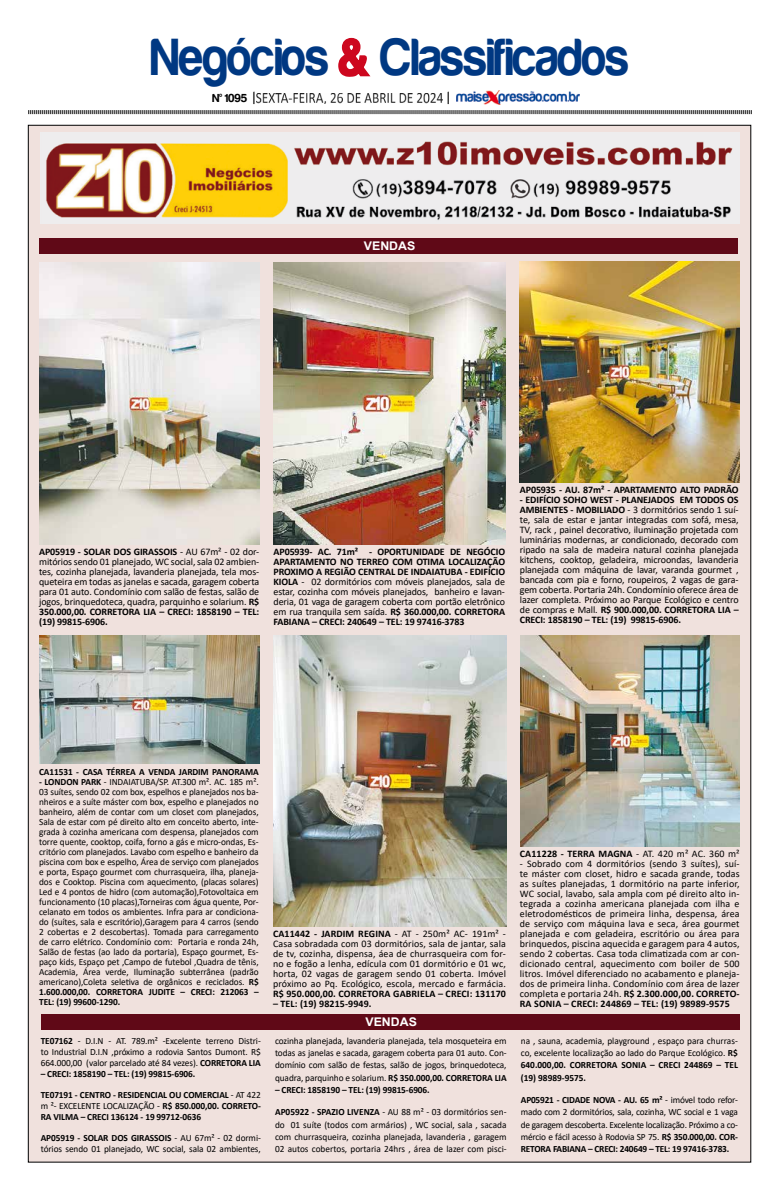
<style>
.page{position:relative;width:780px;height:1191px;background:#fff}
.page>*{position:absolute;margin:0;border:0;box-sizing:border-box;transform-origin:0 0}
.t1{font:54px "Harabara";color:#003882;scale:.9 1}
.t2{font:12px "Harabara";letter-spacing:.02em;color:#000}
.t3{font:700 11.9px "Arial";color:#fff;scale:1.04 1}
.t4{font:10px/10px "Calibri";letter-spacing:-.01em;color:#000;text-align:justify}
.t5{font:700 10px/10px "Calibri";letter-spacing:-.01em;color:#000;text-align:justify}
.t6{font:700 10px "Calibri";letter-spacing:.01em;color:#000}
.t7{font:9.5px/10px "Calibri";letter-spacing:-.01em;color:#000;text-align:justify}
.t8{font:700 9.5px/11.1px "Calibri";letter-spacing:-.01em;color:#000;text-align:justify}
.s1{color:#cd071e}
.s2{font-weight:700}
.s3{font-weight:400}
</style>
<div class="page">
<svg style="left:28px;top:110px;width:724px;height:5px;background:#989898"></svg>
<img style="left:456px;top:91px;width:123px;height:13px">
<img style="left:256px;top:94px;width:186px;height:10px">
<div style="left:28px;top:125px;width:723px;height:1037px;background:#f0e1dd;border:1px solid #000"></div>
<img style="left:41px;top:132px;width:698px;height:92px">
<div style="left:41px;top:1013px;width:698px;height:16px;background:#600917"></div>
<img style="left:39px;top:635px;width:220px;height:129px">
<img style="left:274px;top:262px;width:231px;height:282px">
<img style="left:519px;top:262px;width:220px;height:221px">
<img style="left:520px;top:635px;width:219px;height:211px">
<img style="left:274px;top:635px;width:232px;height:291px">
<img style="left:39px;top:263px;width:220px;height:281px">
<div style="left:39px;top:238px;width:699px;height:16px;background:#600917"></div>
<h1 class="t1" style="left:151px;top:29px;width:532px">Negócios <span class="s1">&amp;</span> Classificados</h1>
<p class="t2" style="left:212px;top:92px;width:44px">Nº 1095 |</p>
<p class="t2" style="left:448px;top:91px;width:3px">|</p>
<p class="t3" style="left:364px;top:238px;width:51px">VENDAS</p>
<p class="t4" style="left:39px;top:546px;width:222px"><span class="s2">AP05919 - SOLAR DOS GIRASSOIS</span> - AU 67m² - 02 dor&shy;mitórios sendo 01 planejado, WC social, sala 02 ambien&shy;tes, cozinha planejada, lavanderia planejada, tela mos&shy;queteira em todas as janelas e sacada, garagem coberta para 01 auto. Condomínio com salão de festas, salão de jogos, brinquedoteca, quadra, parquinho e solarium. <span class="s2">R$ 350.000,00. CORRETORA LIA – CRECI: 1858190 – TEL: (19) 99815-6906.</span></p>
<p class="t5" style="left:273px;top:546px;width:233px">AP05939- AC. 71m² - OPORTUNIDADE DE NEGÓCIO APARTAMENTO NO TERREO COM OTIMA LOCALIZAÇÃO PROXIMO A REGIÃO CENTRAL DE INDAIATUBA - EDIFÍCIO KIOLA <span class="s3">- 02 dormitórios com móveis planejados, sala de estar, cozinha com móveis planejados, banheiro e lavan&shy;deria, 01 vaga de garagem coberta com portão eletrônico em rua tranquila sem saída.</span> R$ 360.000,00. CORRETORA FABIANA – CRECI: 240649 – TEL: 19 97416-3783</p>
<p class="t5" style="left:520px;top:485px;width:220px">AP05935 - AU. 87m² - APARTAMENTO ALTO PADRÃO</p>
<p class="t4" style="left:520px;top:495px;width:220px"><span class="s2">- EDIFÍCIO SOHO WEST - PLANEJADOS EM TODOS OS AMBIENTES - MOBILIADO</span> - 3 dormitórios sendo 1 suí&shy;te, sala de estar e jantar integradas com sofá, mesa, TV, rack , painel decorativo, iluminação projetada com luminárias modernas, ar condicionado, decorado com ripado na sala de madeira natural cozinha planejada kitchens, cooktop, geladeira, microondas, lavanderia planejada com máquina de lavar, varanda gourmet , bancada com pia e forno, roupeiros, 2 vagas de gara&shy;gem coberta. Portaria 24h. Condomínio oferece área de lazer completa. Próximo ao Parque Ecológico e centro de compras e Mall. <span class="s2">R$ 900.000,00. CORRETORA LIA – CRECI: 1858190 – TEL: (19) 99815-6906.</span></p>
<p class="t8" style="left:39px;top:766px;width:221px">CA11531 - CASA TÉRREA A VENDA JARDIM PANORAMA</p>
<p class="t7" style="left:39px;top:776px;width:221px"><span class="s2">- LONDON PARK</span> - INDAIATUBA/SP. AT.300 m². AC. 185 m².<br>03 suítes, sendo 02 com box, espelhos e planejados nos ba&shy;nheiros e a suíte máster com box, espelho e planejados no banheiro, além de contar com um closet com planejados, Sala de estar com pé direito alto em conceito aberto, inte&shy;grada à cozinha americana com despensa, planejados com torre quente, cooktop, coifa, forno a gás e micro-ondas, Es&shy;critório com planejados. Lavabo com espelho e banheiro da piscina com box e espelho, Área de serviço com planejados e porta, Espaço gourmet com churrasqueira, ilha, planeja&shy;dos e Cooktop. Piscina com aquecimento, (placas solares)<br>Led e 4 pontos de hidro (com automação),Fotovoltaica em funcionamento (10 placas),Torneiras com água quente, Por&shy;celanato em todos os ambientes. Infra para ar condiciona&shy;do (suítes, sala e escritório),Garagem para 4 carros (sendo 2 cobertas e 2 descobertas). Tomada para carregamento de carro elétrico. Condomínio com: Portaria e ronda 24h, Salão de festas (ao lado da portaria), Espaço gourmet, Es&shy;paço kids, Espaço pet ,Campo de futebol ,Quadra de tênis, Academia, Área verde, Iluminação subterrânea (padrão americano),Coleta seletiva de orgânicos e reciclados. <span class="s2">R$ 1.600.000,00. CORRETORA JUDITE – CRECI: 212063 – TEL: (19) 99600-1290.</span></p>
<p class="t7" style="left:41px;top:1034px;width:222px;line-height:11.1px"><span class="s2">TE07162</span> - D.I.N - AT. 789.m² -Excelente terreno Distri&shy;to Industrial D.I.N ,próximo a rodovia Santos Dumont. R$ 664.000,00 (valor parcelado até 84 vezes). <span class="s2">CORRETORA LIA</span></p>
<p class="t8" style="left:41px;top:1068px;width:156px">– CRECI: 1858190 – TEL: (19) 99815-6906.</p>
<p class="t8" style="left:41px;top:1089px;width:222px">TE07191 - CENTRO - RESIDENCIAL OU COMERCIAL <span class="s3">- AT 422 m ²- EXCELENTE LOCALIZAÇÃO -</span> R$ 850.000,00. CORRETO-RA VILMA – CRECI 136124 - 19 99712-0636</p>
<p class="t7" style="left:41px;top:1132px;width:222px;line-height:11.1px"><span class="s2">AP05919 - SOLAR DOS GIRASSOIS</span> - AU 67m² - 02 dormi&shy;tórios sendo 01 planejado, WC social, sala 02 ambientes,</p>
<p class="t4" style="left:273px;top:928px;width:234px"><span class="s2">CA11442 - JARDIM REGINA</span> - AT - 250m² AC- 191m² - Casa sobradada com 03 dormitórios, sala de jantar, sala de tv, cozinha, dispensa, áea de churrasqueira com for&shy;no e fogão a lenha, edícula com 01 dormitório e 01 wc, horta, 02 vagas de garagem sendo 01 coberta. Imóvel próximo ao Pq. Ecológico, escola, mercado e farmácia.</p>
<p class="t6" style="left:273px;top:986px;width:234px">R$ 950.000,00. CORRETORA GABRIELA – CRECI: 131170</p>
<p class="t6" style="left:273px;top:996px;width:100px">– TEL: (19) 98215-9949.</p>
<p class="t7" style="left:275px;top:1034px;width:233px;line-height:12.4px">cozinha planejada, lavanderia planejada, tela mosqueteira em todas as janelas e sacada, garagem coberta para 01 auto. Con&shy;domínio com salão de festas, salão de jogos, brinquedoteca, quadra, parquinho e solarium. <span class="s2">R$ 350.000,00. CORRETORA LIA</span></p>
<p class="t8" style="left:275px;top:1084px;width:156px">– CRECI: 1858190 – TEL: (19) 99815-6906.</p>
<p class="t7" style="left:275px;top:1105px;width:233px;line-height:12.4px"><span class="s2">AP05922 - SPAZIO LIVENZA</span> - AU 88 m² - 03 dormitórios sen&shy;do 01 suíte (todos com armários) , WC social, sala , sacada com churrasqueira, cozinha planejada, lavanderia , garagem 02 autos cobertos, portaria 24hrs , área de lazer com pisci-</p>
<p class="t3" style="left:365px;top:1013px;width:51px">VENDAS</p>
<p class="t6" style="left:520px;top:846px;width:221px">CA11228 - TERRA MAGNA <span class="s3">- AT. 420 m² AC. 360 m²</span></p>
<p class="t4" style="left:520px;top:858px;width:221px">- Sobrado com 4 dormitórios (sendo 3 suítes), suí&shy;te máster com closet, hidro e sacada grande, todas as suítes planejadas, 1 dormitório na parte inferior, WC social, lavabo, sala ampla com pé direito alto in&shy;tegrada a cozinha americana planejada com ilha e eletrodomésticos de primeira linha, despensa, área de serviço com máquina lava e seca, área gourmet planejada e com geladeira, escritório ou área para brinquedos, piscina aquecida e garagem para 4 autos, sendo 2 cobertas. Casa toda climatizada com ar con&shy;dicionado central, aquecimento com boiler de 500 litros. Imóvel diferenciado no acabamento e planeja&shy;dos de primeira linha. Condomínio com área de lazer completa e portaria 24h. <span class="s2">R$ 2.300.000,00. CORRETO-RA SONIA – CRECI: 244869 – TEL: (19) 98989-9575</span></p>
<p class="t7" style="left:521px;top:1034px;width:218px;line-height:12.4px">na , sauna, academia, playground , espaço para churras&shy;co, excelente localização ao lado do Parque Ecológico. <span class="s2">R$ 640.000,00. CORRETORA SONIA – CRECI 244869 – TEL (19) 98989-9575.</span></p>
<p class="t7" style="left:521px;top:1093px;width:218px;line-height:12.4px"><span class="s2">AP05921 - CIDADE NOVA - AU. 65 m²</span> - imóvel todo refor&shy;mado com 2 dormitórios, sala, cozinha, WC social e 1 vaga de garagem descoberta. Excelente localização. Próximo a co&shy;mércio e fácil acesso à Rodovia SP 75. <span class="s2">R$ 350.000,00. COR-RETORA FABIANA – CRECI: 240649 – TEL: 19 97416-3783.</span></p>
</div>
